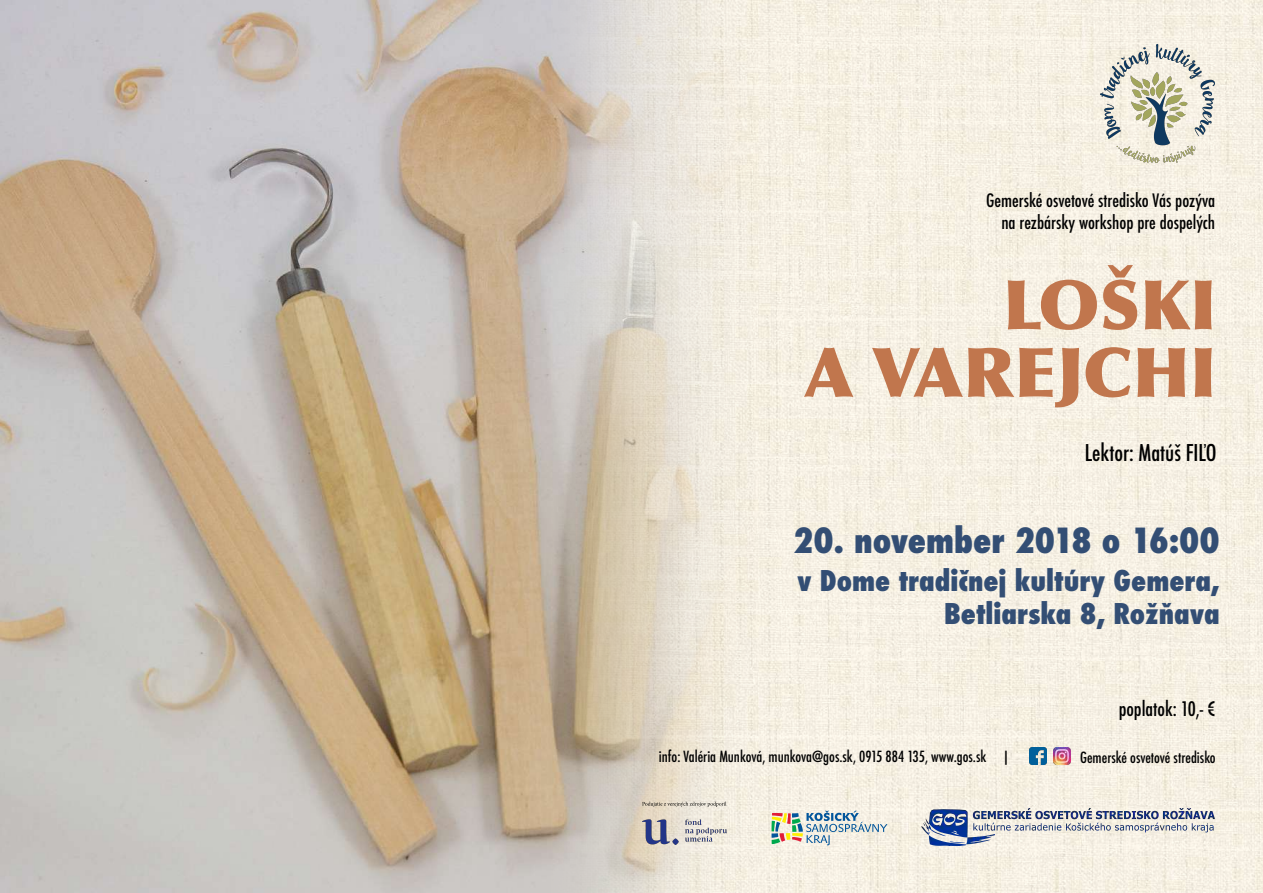
<style>
.page{position:relative;width:1263px;height:893px;background:#fff}
.page>*{position:absolute;margin:0;border:0;box-sizing:border-box;transform-origin:0 0}
.t1{font:900 68.7px/67.5px "Optima";color:#c1764d;text-align:right}
.t2{font:800 condensed 33.75px "Futura";color:#334e74}
.t3{font:800 condensed 27.75px/33.3px "Futura";color:#334e74;text-align:right}
.t4{font:500 condensed 22.5px "Futura";color:#000}
.t5{font:500 condensed 19.5px "Futura";color:#000}
.t6{font:500 condensed 18px/21.6px "Futura";color:#000;text-align:right}
.t7{font:500 condensed 15px "Futura";color:#000}
</style>
<div class="page">
<img style="left:0;top:0;width:551px;height:893px">
<img style="left:551px;top:0;width:712px;height:893px">
<img style="left:1029px;top:747px;width:17px;height:17px">
<img style="left:1053px;top:747px;width:17px;height:17px">
<img style="left:920px;top:809px;width:295px;height:37px">
<svg style="left:771px;top:811px;width:116px;height:34px;background:#c5cdc6"></svg>
<img style="left:643px;top:802px;width:83px;height:42px">
<img style="left:1100px;top:44px;width:114px;height:118px">
<p class="t6" style="left:986px;top:190px;width:231px">Gemerské osvetové stredisko Vás pozýva na rezbársky workshop pre dospelých</p>
<h1 class="t1" style="left:804px;top:272px;width:414px">LOŠKI<br>A VAREJCHI</h1>
<h3 class="t4" style="left:1085px;top:438px;width:133px">Lektor: Matúš FIĽO</h3>
<h2 class="t2" style="left:793px;top:518px;width:428px">20. november 2018 o 16:00</h2>
<h3 class="t3" style="left:797px;top:564px;width:424px">v Dome tradičnej kultúry Gemera,<br>Betliarska 8, Rožňava</h3>
<h3 class="t5" style="left:1119px;top:696px;width:98px">poplatok: 10,- €</h3>
<p class="t7" style="left:659px;top:747px;width:353px">info: Valéria Munková, munkova@gos.sk, 0915 884 135, www.gos.sk |</p>
<p class="t7" style="left:1080px;top:747px;width:137px">Gemerské osvetové stredisko</p>
</div>
